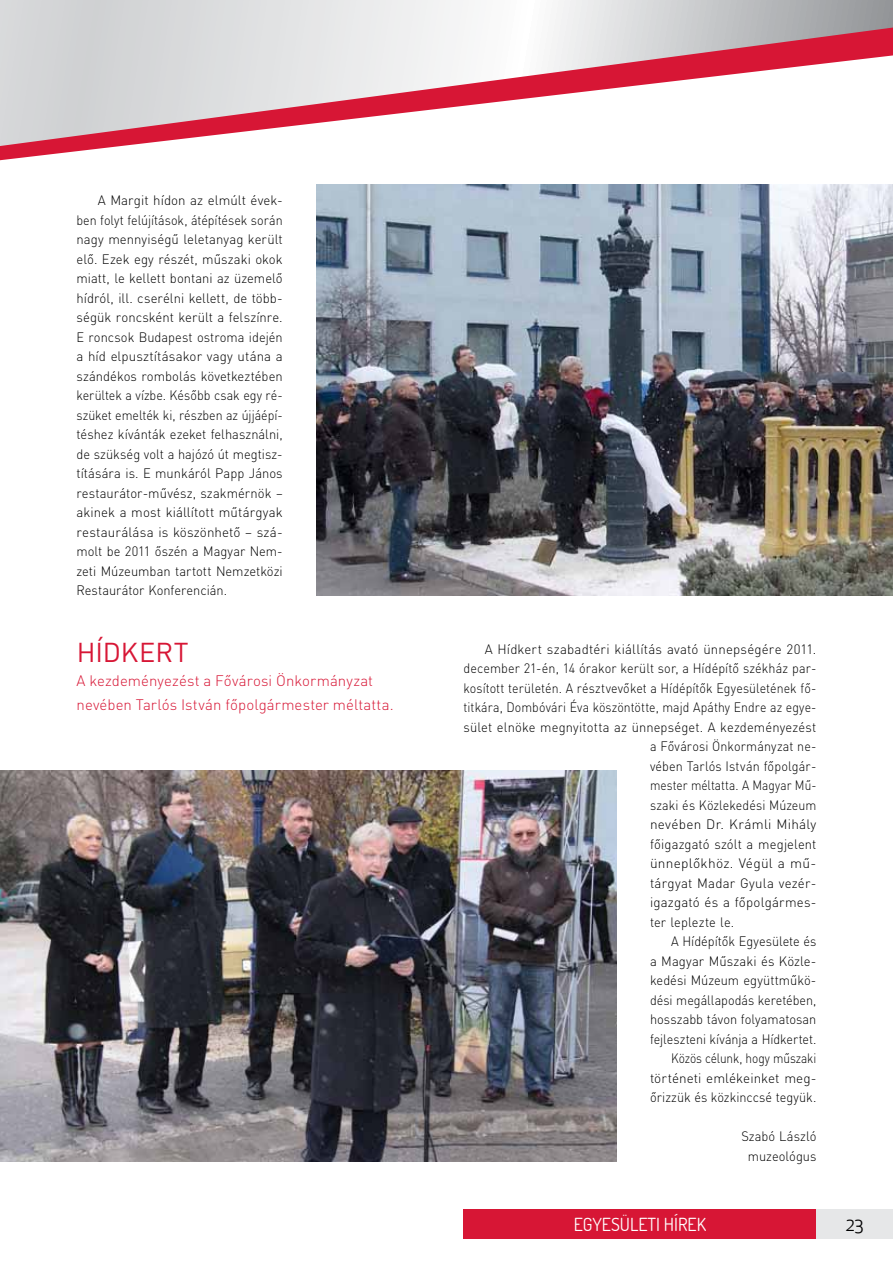
<style>
.page{position:relative;width:893px;height:1263px;background:#fff}
.page>*{position:absolute;margin:0;border:0;box-sizing:border-box;transform-origin:0 0}
.t1{font:27px "DIN Pro";color:#d71635}
.t2{font:18px "Terminal Dosis";color:#fff}
.t3{font:18px "Apex New";color:#000}
.t4{font:300 15px/24px "DIN Pro";letter-spacing:.005em;color:#d71635}
.t5{font:300 13.5px/19.5px "DIN Pro";letter-spacing:.005em;color:#000;text-align:justify}
.t6{font:300 13.5px "DIN Pro";letter-spacing:.005em;color:#000;scale:.93 1}
.t7{font:300 13.5px/19.5px "DIN Pro";letter-spacing:.005em;color:#000;text-align:center;scale:.95 1}
.t8{font:300 13.5px "DIN Pro";letter-spacing:.005em;color:#000;scale:.92 1}
.t9{font:300 13.5px "DIN Pro";letter-spacing:.005em;color:#000;scale:.96 1}
.t10{font:300 13.5px "DIN Pro";letter-spacing:.005em;color:#000;scale:.91 1}
.t11{font:300 13.5px "DIN Pro";letter-spacing:.005em;color:#000;scale:.88 1}
.t12{font:300 13.5px "DIN Pro";letter-spacing:.005em;color:#000;scale:.94 1}
</style>
<div class="page">
<svg style="left:0;top:0;width:893px;height:205px"></svg>
<div style="left:463px;top:1209px;width:353px;height:30px;background:#d71635"></div>
<div style="left:816px;top:1209px;width:77px;height:30px;background:#e6e7e8"></div>
<img style="left:0;top:771px;width:616px;height:391px">
<img style="left:317px;top:185px;width:576px;height:410px">
<p class="t5" style="left:77px;top:192px;width:208px;text-indent:21px">A Margit hídon az elmúlt évek&shy;ben folyt felújítások, átépítések során nagy mennyiségű leletanyag került elő. Ezek egy részét, műszaki okok miatt, le kellett bontani az üzemelő hídról, ill. cserélni kellett, de több&shy;ségük roncsként került a felszínre.<br>E roncsok Budapest ostroma idején a híd elpusztításakor vagy utána a szándékos rombolás következtében kerültek a vízbe. Később csak egy ré&shy;szüket emelték ki, részben az újjáépí&shy;téshez kívánták ezeket felhasználni, de szükség volt a hajózó út megtisz&shy;títására is. E munkáról Papp János restaurátor-művész, szakmérnök – akinek a most kiállított műtárgyak restaurálása is köszönhető – szá&shy;molt be 2011 őszén a Magyar Nem&shy;zeti Múzeumban tartott Nemzetközi Restaurátor Konferencián.</p>
<h1 class="t1" style="left:77px;top:643px;width:113px">HÍDKERT</h1>
<p class="t4" style="left:77px;top:671px;width:319px">A kezdeményezést a Fővárosi Önkormányzat nevében Tarlós István főpolgármester méltatta.</p>
<p class="t5" style="left:485px;top:641px;width:333px">A Hídkert szabadtéri kiállítás avató ünnepségére 2011.</p>
<p class="t6" style="left:463px;top:664px;width:381px">de cember 21-én, 14 órakor került sor, a Hídépítő székház par-</p>
<p class="t8" style="left:463px;top:683px;width:385px">kosított területén. A résztvevőket a Hídépítők Egyesületének fő-</p>
<p class="t10" style="left:463px;top:703px;width:389px">titkára, Dombóvári Éva köszöntötte, majd Apáthy Endre az egye-</p>
<p class="t9" style="left:463px;top:722px;width:369px">sület elnöke megnyitotta az ünnepséget. A kezdeményezést</p>
<p class="t6" style="left:650px;top:742px;width:180px">a Fővárosi Önkormányzat ne-</p>
<p class="t6" style="left:650px;top:761px;width:180px">vében Tarlós István főpolgár-</p>
<p class="t11" style="left:650px;top:781px;width:191px">mester méltatta. A Magyar Mű-</p>
<p class="t8" style="left:650px;top:800px;width:182px">szaki és Közlekedési Múzeum</p>
<p class="t5" style="left:650px;top:816px;width:168px">nevében Dr. Krámli Mihály</p>
<p class="t9" style="left:650px;top:839px;width:175px">főigazgató szólt a megjelent</p>
<p class="t5" style="left:650px;top:855px;width:168px">ünneplőkhöz. Végül a mű-</p>
<p class="t5" style="left:650px;top:875px;width:168px">tárgyat Madar Gyula vezér-</p>
<p class="t5" style="left:650px;top:894px;width:168px">igazgató és a főpolgármes-</p>
<p class="t7" style="left:650px;top:914px;width:90px">ter leplezte le.</p>
<p class="t12" style="left:671px;top:937px;width:156px">A Hídépítők Egyesülete és</p>
<p class="t5" style="left:650px;top:953px;width:168px">a Magyar Műszaki és Közle-</p>
<p class="t7" style="left:650px;top:972px;width:177px">kedési Múzeum együttműkö-</p>
<p class="t6" style="left:650px;top:995px;width:180px">dési megállapodás keretében,</p>
<p class="t7" style="left:650px;top:1011px;width:177px">hosszabb távon folyamatosan</p>
<p class="t6" style="left:650px;top:1034px;width:180px">fejleszteni kívánja a Hídkertet.</p>
<p class="t11" style="left:671px;top:1054px;width:166px">Közös célunk, hogy műszaki</p>
<p class="t5" style="left:650px;top:1070px;width:168px">történeti emlékeinket meg-</p>
<p class="t12" style="left:650px;top:1093px;width:179px">őrizzük és közkinccsé tegyük.</p>
<p class="t7" style="left:741px;top:1128px;width:81px">Szabó László muzeológus</p>
<h2 class="t2" style="left:574px;top:1212px;width:134px">EGYESÜLETI HÍREK</h2>
<h2 class="t3" style="left:846px;top:1217px;width:19px">23</h2>
</div>
